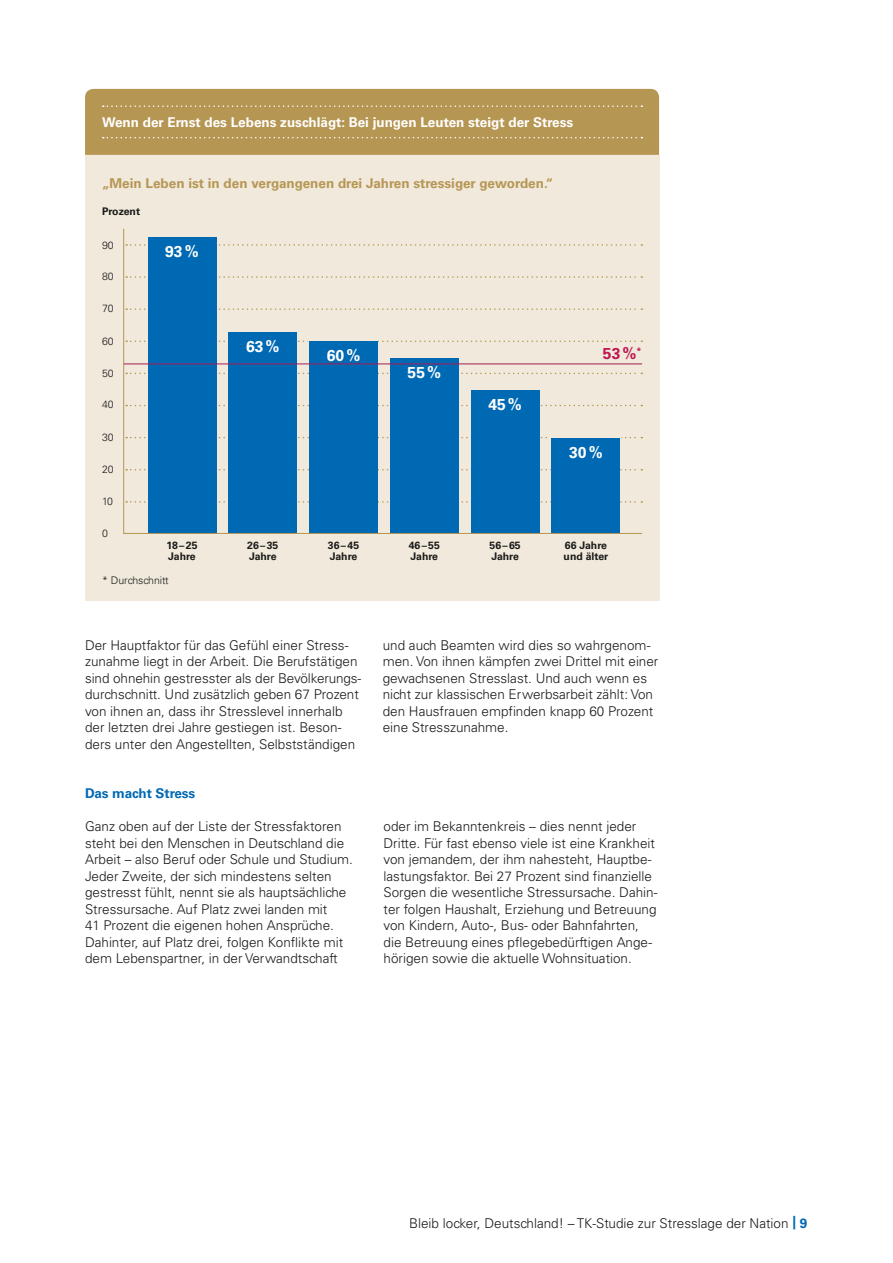
<style>
.page{position:relative;width:893px;height:1263px;background:#fff}
.page>*{position:absolute;margin:0;border:0;box-sizing:border-box;transform-origin:0 0}
.t1{font:700 15.75px "Univers LT Std";color:#fff}
.t2{font:700 15.75px "Univers LT Std";color:#bf1652}
.Copy{font:300 13.5px/16.5px "Univers LT Std";color:#1a1a18}
.t3{font:700 13.5px "Univers LT Std";color:#fff}
.t4{font:700 13.5px "Univers LT Std";color:#b69653}
.Copy-2{font:700 13.5px "Univers LT Std";letter-spacing:-.005em;color:#0069b4}
.t5{font:700 10.5px/10.5px "Univers LT Std";color:#1a1a18}
.t6{font:300 10.5px "Univers LT Std";color:#1a1a18}
.s1{font-weight:700;color:#0069b4}
</style>
<div class="page">
<div style="left:85px;top:155px;width:574px;height:445px;background:#f0e9dc"></div>
<div style="left:85px;top:89px;width:574px;height:66px;background:#b69653"></div>
<svg style="left:123px;top:228px;width:520px;height:306px"></svg>
<hr style="left:124px;top:364px;width:518px;height:1px;background:#a61d54">
<p class="t3" style="left:102px;top:114px;width:473px">Wenn der Ernst des Lebens zuschlägt: Bei jungen Leuten steigt der Stress</p>
<p class="t4" style="left:102px;top:175px;width:453px">„Mein Leben ist in den vergangenen drei Jahren stressiger geworden.“</p>
<p class="t5" style="left:102px;top:206px;width:40px">Prozent</p>
<p class="t6" style="left:102px;top:239px;width:13px">90</p>
<p class="t6" style="left:102px;top:270px;width:13px">80</p>
<p class="t6" style="left:102px;top:302px;width:13px">70</p>
<p class="t6" style="left:102px;top:335px;width:13px">60</p>
<p class="t6" style="left:102px;top:367px;width:13px">50</p>
<p class="t6" style="left:102px;top:398px;width:13px">40</p>
<p class="t6" style="left:102px;top:431px;width:13px">30</p>
<p class="t6" style="left:102px;top:463px;width:13px">20</p>
<p class="t6" style="left:102px;top:495px;width:12px">10</p>
<p class="t6" style="left:102px;top:527px;width:7px">0</p>
<p class="t1" style="left:165px;top:242px;width:35px">93%</p>
<p class="t5" style="left:166px;top:540px;width:33px">18–25<br>Jahre</p>
<p class="t6" style="left:102px;top:573px;width:68px">* Durchschnitt</p>
<p class="t1" style="left:246px;top:338px;width:35px">63%</p>
<p class="t5" style="left:247px;top:540px;width:33px">26–35<br>Jahre</p>
<p class="t1" style="left:327px;top:346px;width:35px">60%</p>
<p class="t5" style="left:328px;top:540px;width:33px">36–45<br>Jahre</p>
<p class="t1" style="left:408px;top:363px;width:35px">55%</p>
<p class="t5" style="left:409px;top:540px;width:33px">46–55<br>Jahre</p>
<p class="t1" style="left:488px;top:395px;width:35px">45%</p>
<p class="t5" style="left:490px;top:540px;width:33px">56–65<br>Jahre</p>
<p class="t2" style="left:603px;top:344px;width:40px">53%<sup>*</sup></p>
<p class="t1" style="left:569px;top:443px;width:35px">30%</p>
<p class="t5" style="left:564px;top:540px;width:46px">66 Jahre und älter</p>
<p class="Copy" style="left:85px;top:637px;width:277px">Der Hauptfaktor für das Gefühl einer Stress&shy;zunahme liegt in der Arbeit. Die Berufstätigen sind ohnehin gestresster als der Bevölkerungs&shy;durchschnitt. Und zusätzlich geben 67 Prozent von ihnen an, dass ihr Stresslevel innerhalb der letzten drei Jahre gestiegen ist. Beson&shy;ders unter den Angestellten, Selbstständigen</p>
<p class="Copy" style="left:383px;top:637px;width:277px">und auch Beamten wird dies so wahrgenom&shy;men. Von ihnen kämpfen zwei Drittel mit einer gewachsenen Stresslast. Und auch wenn es nicht zur klassischen Erwerbsarbeit zählt: Von den Hausfrauen empfinden knapp 60 Prozent eine Stresszunahme.</p>
<p class="Copy-2" style="left:85px;top:786px;width:112px">Das macht Stress</p>
<p class="Copy" style="left:85px;top:818px;width:269px">Ganz oben auf der Liste der Stressfaktoren steht bei den Menschen in Deutschland die Arbeit – also Beruf oder Schule und Studium.<br>Jeder Zweite, der sich mindestens selten gestresst fühlt, nennt sie als hauptsächliche Stressursache. Auf Platz zwei landen mit<br>41 Prozent die eigenen hohen Ansprüche.<br>Dahinter, auf Platz drei, folgen Konflikte mit dem Lebenspartner, in der Verwandtschaft</p>
<p class="Copy" style="left:384px;top:818px;width:276px">oder im Bekanntenkreis – dies nennt jeder Dritte. Für fast ebenso viele ist eine Krankheit von jemandem, der ihm nahesteht, Hauptbe&shy;lastungsfaktor. Bei 27 Prozent sind finanzielle Sorgen die wesentliche Stressursache. Dahin&shy;ter folgen Haushalt, Erziehung und Betreuung von Kindern, Auto-, Bus- oder Bahnfahrten, die Betreuung eines pflegebedürftigen Ange&shy;hörigen sowie die aktuelle Wohnsituation.</p>
<p class="Copy" style="left:409px;top:1214px;width:400px">Bleib locker, Deutschland! – TK-Studie zur Stresslage der Nation <span class="s1">| 9</span></p>
</div>
